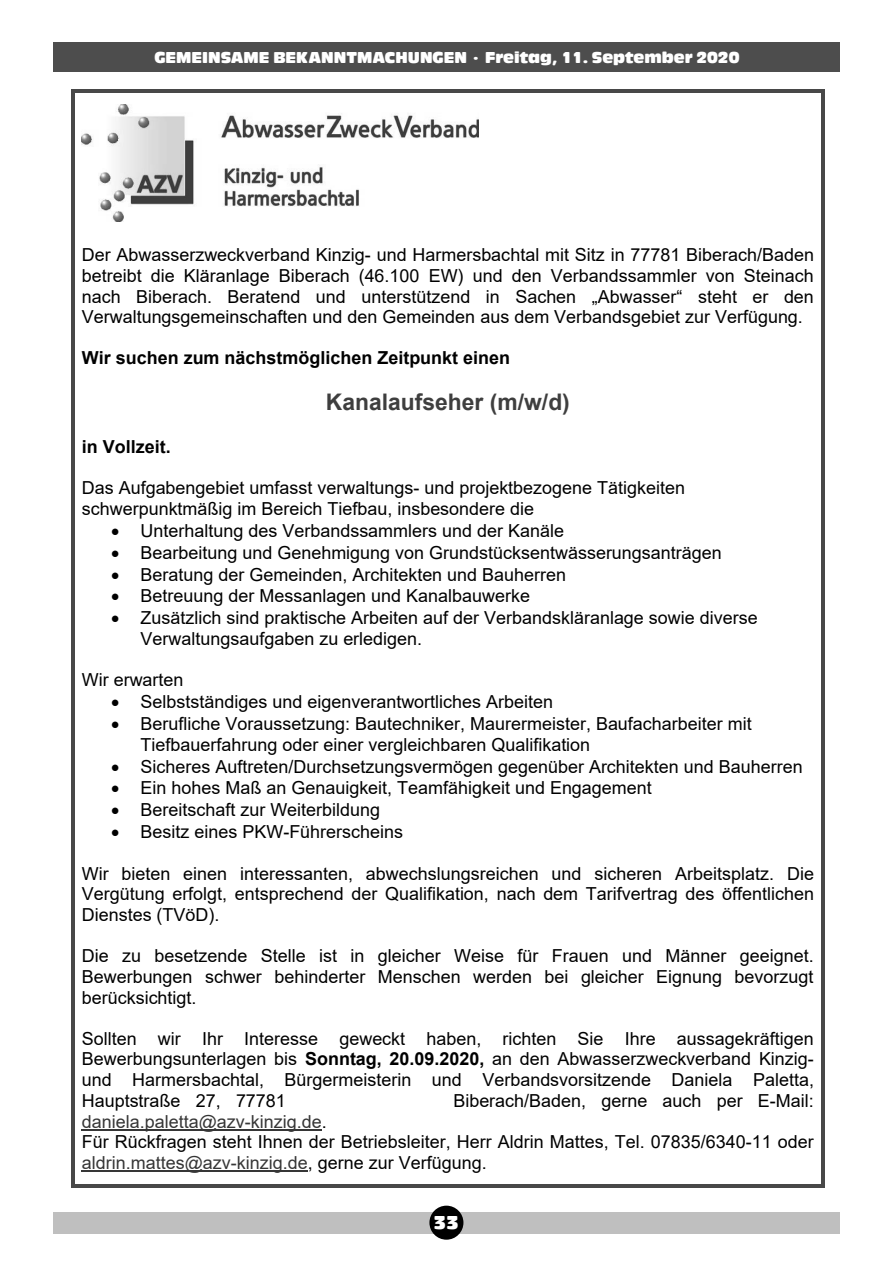
<style>
.page{position:relative;width:893px;height:1263px;background:#fff}
.page>*{position:absolute;margin:0;border:0;box-sizing:border-box;transform-origin:0 0}
.t1{font:700 22.8px "Arial";color:#3e3e3e}
.t2{font:19.5px "Antique Olive T Compact Ro 1";color:#fff}
.t3{font:18px/20.7px "Arial";color:#000;text-align:justify}
.t4{font:700 18px "Arial";color:#000}
.t5{font:16.5px "Antique Olive T Compact Ro 1";color:#fff}
.s1{font-weight:700}
.s2{color:#363636}
</style>
<div class="page">
<div style="left:53px;top:1212px;width:786px;height:21px;background:#bfbfbf"></div>
<div style="left:429px;top:1206px;width:34px;height:34px;background:#000;border-radius:50%"></div>
<div style="left:54px;top:43px;width:786px;height:29px;background:#4d4d4d"></div>
<hr style="left:82px;top:1129px;width:240px;height:2px;background:#363636">
<hr style="left:82px;top:1171px;width:226px;height:1px;background:#363636">
<hr style="left:71px;top:89px;width:750px;height:4px;background:#484848">
<svg style="left:821px;top:89px;width:4px;height:4px"></svg>
<hr style="left:71px;top:93px;width:4px;height:1095px;background:#484848">
<hr style="left:71px;top:1184px;width:750px;height:4px;background:#484848">
<hr style="left:821px;top:93px;width:4px;height:1095px;background:#484848">
<img style="left:82px;top:104px;width:397px;height:118px">
<p class="t5" style="left:154px;top:51px;width:587px">GEMEINSAME BEKANNTMACHUNGEN · Freitag, 11. September 2020</p>
<p class="t3" style="left:82px;top:245px;width:734px">Der Abwasserzweckverband Kinzig- und Harmersbachtal mit Sitz in 77781 Biberach/Baden betreibt die Kläranlage Biberach (46.100 EW) und den Verbandssammler von Steinach nach Biberach. Beratend und unterstützend in Sachen „Abwasser“ steht er den Verwaltungsgemeinschaften und den Gemeinden aus dem Verbandsgebiet zur Verfügung.</p>
<p class="t4" style="left:82px;top:348px;width:430px">Wir suchen zum nächstmöglichen Zeitpunkt einen</p>
<p class="t1" style="left:326px;top:390px;width:246px">Kanalaufseher (m/w/d)</p>
<p class="t4" style="left:82px;top:436px;width:90px">in Vollzeit.</p>
<p class="t3" style="left:82px;top:478px;width:605px">Das Aufgabengebiet umfasst verwaltungs- und projektbezogene Tätigkeiten</p>
<p class="t3" style="left:82px;top:498px;width:454px">schwerpunktmäßig im Bereich Tiefbau, insbesondere die</p>
<p class="t3" style="left:141px;top:520px;width:425px">Unterhaltung des Verbandssammlers und der Kanäle</p>
<p class="t3" style="left:141px;top:542px;width:583px">Bearbeitung und Genehmigung von Grundstücksentwässerungsanträgen</p>
<p class="t3" style="left:141px;top:564px;width:427px">Beratung der Gemeinden, Architekten und Bauherren</p>
<p class="t3" style="left:141px;top:586px;width:391px">Betreuung der Messanlagen und Kanalbauwerke</p>
<p class="t3" style="left:141px;top:608px;width:619px">Zusätzlich sind praktische Arbeiten auf der Verbandskläranlage sowie diverse</p>
<p class="t3" style="left:141px;top:628px;width:283px">Verwaltungsaufgaben zu erledigen.</p>
<p class="t3" style="left:141px;top:669px;width:664px;line-height:21.8px;text-align:left;text-indent:-59px">Wir erwarten<br>Selbstständiges und eigenverantwortliches Arbeiten<br>Berufliche Voraussetzung: Bautechniker, Maurermeister, Baufacharbeiter mit Tiefbauerfahrung oder einer vergleichbaren Qualifikation<br>Sicheres Auftreten/Durchsetzungsvermögen gegenüber Architekten und Bauherren Ein hohes Maß an Genauigkeit, Teamfähigkeit und Engagement<br>Bereitschaft zur Weiterbildung<br>Besitz eines PKW-Führerscheins</p>
<p class="t3" style="left:82px;top:863px;width:734px">Wir bieten einen interessanten, abwechslungsreichen und sicheren Arbeitsplatz. Die Vergütung erfolgt, entsprechend der Qualifikation, nach dem Tarifvertrag des öffentlichen Dienstes (TVöD).</p>
<p class="t3" style="left:82px;top:945px;width:733px">Die zu besetzende Stelle ist in gleicher Weise für Frauen und Männer geeignet.<br>Bewerbungen schwer behinderter Menschen werden bei gleicher Eignung bevorzugt berücksichtigt.</p>
<p class="t3" style="left:82px;top:1028px;width:734px">Sollten wir Ihr Interesse geweckt haben, richten Sie Ihre aussagekräftigen Bewerbungsunterlagen bis <span class="s1">Sonntag, 20.09.2020,</span> an den Abwasserzweckverband Kinzig&shy;und Harmersbachtal, Bürgermeisterin und Verbandsvorsitzende Daniela Paletta, Hauptstraße 27, 77781</p>
<p class="t3" style="left:453px;top:1090px;width:362px">Biberach/Baden, gerne auch per E-Mail:</p>
<p class="t3" style="left:82px;top:1111px;width:734px;text-align:left"><span class="s2">daniela.paletta@azv-kinzig.de</span>.<br>Für Rückfragen steht Ihnen der Betriebsleiter, Herr Aldrin Mattes, Tel. 07835/6340-11 oder <span class="s2">aldrin.mattes@azv-kinzig.de</span>, gerne zur Verfügung.</p>
<p class="t2" style="left:433px;top:1215px;width:27px">33</p>
</div>
